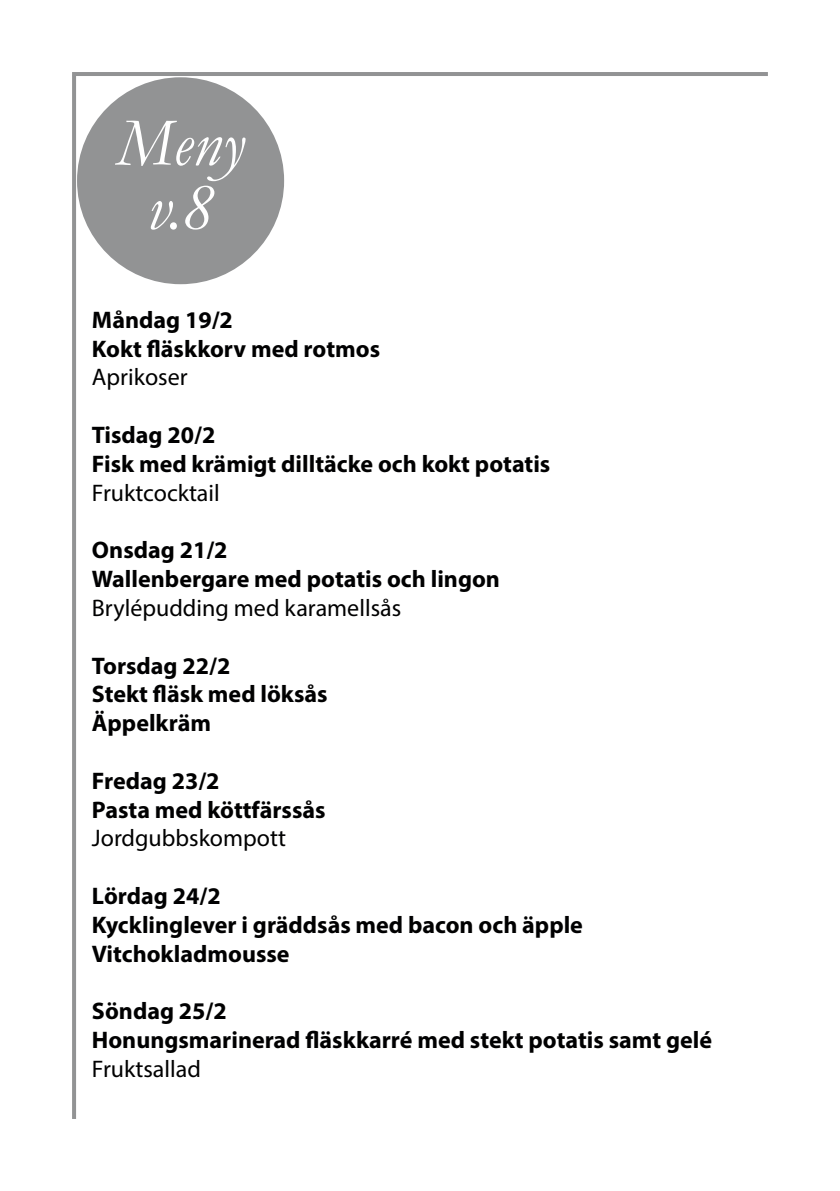
<style>
.page{position:relative;width:840px;height:1191px;background:#fff}
.page>*{position:absolute;margin:0;border:0;box-sizing:border-box;transform-origin:0 0}
.rubrik_Meny_aktivitet{font:italic 68px "Garamond";color:#fff}
.t1{font:700 24px "Myriad Pro";color:#000001}
.t2{font:24px "Myriad Pro";color:#000001}
</style>
<div class="page">
<div style="left:78px;top:78px;width:205px;height:205px;background:#929394;border-radius:50%"></div>
<hr style="left:72px;top:72px;width:695px;height:4px;background:#929394">
<hr style="left:72px;top:76px;width:4px;height:1043px;background:#929394">
<p class="rubrik_Meny_aktivitet" style="left:117px;top:97px;width:129px">Meny</p>
<p class="rubrik_Meny_aktivitet" style="left:147px;top:161px;width:68px">v.8</p>
<p class="t1" style="left:92px;top:304px;width:142px">Måndag 19/2</p>
<p class="t1" style="left:92px;top:333px;width:289px">Kokt fläskkorv med rotmos</p>
<p class="t2" style="left:92px;top:362px;width:97px">Aprikoser</p>
<p class="t1" style="left:92px;top:419px;width:125px">Tisdag 20/2</p>
<p class="t1" style="left:92px;top:448px;width:459px">Fisk med krämigt dilltäcke och kokt potatis</p>
<p class="t2" style="left:92px;top:478px;width:129px">Fruktcocktail</p>
<p class="t1" style="left:92px;top:534px;width:137px">Onsdag 21/2</p>
<p class="t1" style="left:92px;top:563px;width:409px">Wallenbergare med potatis och lingon</p>
<p class="t2" style="left:92px;top:593px;width:310px">Brylépudding med karamellsås</p>
<p class="t1" style="left:92px;top:650px;width:140px">Torsdag 22/2</p>
<p class="t1" style="left:92px;top:678px;width:237px">Stekt fläsk med löksås</p>
<p class="t1" style="left:92px;top:707px;width:121px">Äppelkräm</p>
<p class="t1" style="left:92px;top:765px;width:129px">Fredag 23/2</p>
<p class="t1" style="left:92px;top:794px;width:235px">Pasta med köttfärssås</p>
<p class="t2" style="left:92px;top:823px;width:195px">Jordgubbskompott</p>
<p class="t1" style="left:92px;top:880px;width:130px">Lördag 24/2</p>
<p class="t1" style="left:92px;top:909px;width:492px">Kycklinglever i gräddsås med bacon och äpple</p>
<p class="t1" style="left:92px;top:938px;width:199px">Vitchokladmousse</p>
<p class="t1" style="left:92px;top:995px;width:136px">Söndag 25/2</p>
<p class="t1" style="left:92px;top:1024px;width:621px">Honungsmarinerad fläskkarré med stekt potatis samt gelé</p>
<p class="t2" style="left:92px;top:1054px;width:110px">Fruktsallad</p>
</div>
